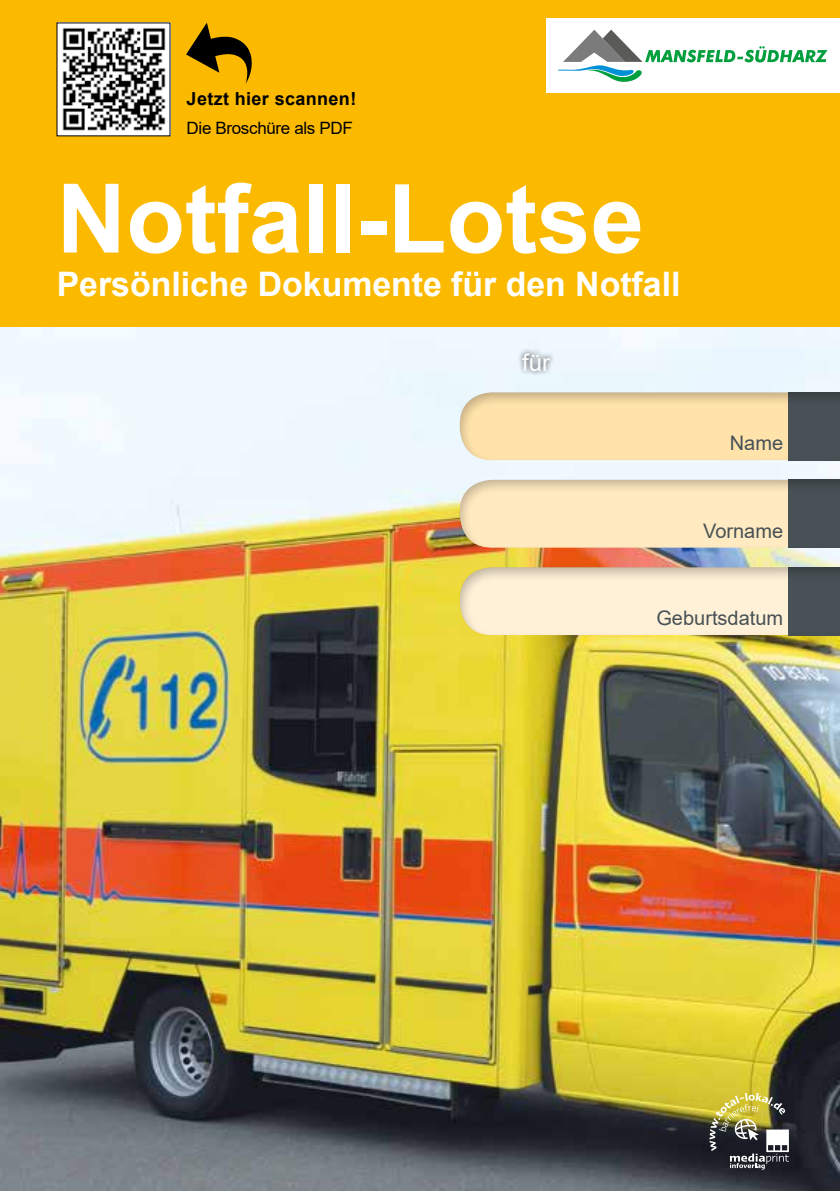
<style>
.page{position:relative;width:840px;height:1191px;background:#fff}
.page>*{position:absolute;margin:0;border:0;box-sizing:border-box;transform-origin:0 0}
.t1{font:700 96px "Arial";color:#fff}
.t2{font:700 33.8px "Arial";color:#fff}
.t3{font:24px "Arial";color:#fff}
.t4{font:20px "Arial";color:#485156}
.t5{font:700 18px "Arial";letter-spacing:.02em;color:#000}
.t6{font:17px "Arial";letter-spacing:-.02em;color:#000}
</style>
<div class="page">
<img style="left:0;top:326px;width:839px;height:865px">
<div style="left:0;top:0;width:839px;height:326px;background:#fbba00"></div>
<img style="left:709px;top:1092px;width:79px;height:77px">
<div style="left:516px;top:347px;width:40px;height:29px;background:#000;opacity:.75"></div>
<div style="left:456px;top:391px;width:383px;height:72px;background:#000;opacity:.25"></div>
<div style="left:456px;top:479px;width:383px;height:72px;background:#000;opacity:.25"></div>
<div style="left:456px;top:565px;width:383px;height:70px;background:#000;opacity:.25"></div>
<img style="left:59px;top:25px;width:109px;height:109px">
<svg style="left:186px;top:23px;width:66px;height:61px"></svg>
<div style="left:546px;top:19px;width:293px;height:74px;background:#fff"></div>
<svg style="left:558px;top:30px;width:269px;height:52px"></svg>
<p class="t5" style="left:186px;top:86px;width:171px">Jetzt hier scannen!</p>
<p class="t6" style="left:186px;top:117px;width:168px">Die Broschüre als PDF</p>
<h1 class="t1" style="left:57px;top:155px;width:588px">Notfall-Lotse</h1>
<p class="t2" style="left:57px;top:261px;width:625px">Persönliche Dokumente für den Notfall</p>
<p class="t3" style="left:522px;top:345px;width:30px">für</p>
<p class="t4" style="left:729px;top:429px;width:55px">Name</p>
<p class="t4" style="left:702px;top:517px;width:82px">Vorname</p>
<p class="t4" style="left:656px;top:604px;width:128px">Geburtsdatum</p>
</div>
